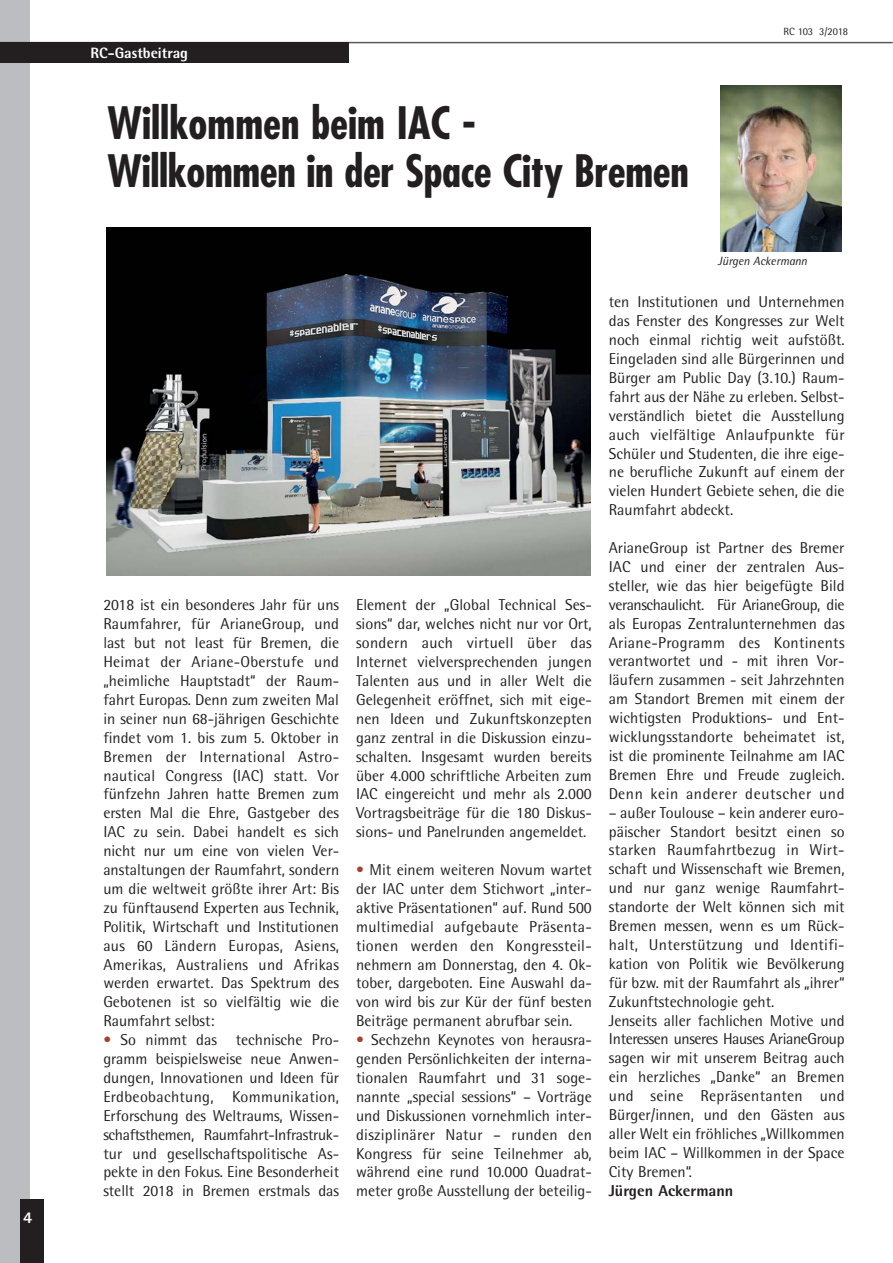
<style>
.page{position:relative;width:893px;height:1263px;background:#fff}
.page>*{position:absolute;margin:0;border:0;box-sizing:border-box;transform-origin:0 0}
.t1{font:700 condensed 43.5px/48px "Futura";letter-spacing:-.01em;color:#231f20}
.t2{font:800 16.5px "AT Rotis Semi Sans";color:#fff}
.t3{font:15.75px/18.9px "AT Rotis Semi Sans";color:#231f20;text-align:justify}
.t4{font:800 15.75px "AT Rotis Semi Sans";color:#231f20}
.t5{font:800 15px "AT Rotis Semi Sans";color:#fff}
.t6{font:italic 12px "AT Rotis Semi Sans";color:#231f20}
.t7{font:10.5px "AT Rotis Semi Sans";color:#231f20}
.s1{color:#a74232}
</style>
<div class="page">
<img style="left:720px;top:85px;width:122px;height:166px">
<div style="left:0;top:0;width:30px;height:1263px;background:#bbbdc0"></div>
<hr style="left:0;top:42px;width:892px;height:1px;background:#58595b">
<div style="left:21px;top:1199px;width:23px;height:64px;background:#231f20"></div>
<img style="left:106px;top:228px;width:485px;height:348px">
<div style="left:0;top:42px;width:349px;height:21px;background:#231f20"></div>
<p class="t2" style="left:23px;top:1212px;width:11px">4</p>
<p class="t5" style="left:91px;top:48px;width:99px">RC-Gastbeitrag</p>
<h1 class="t1" style="left:108px;top:103px;width:583px">Willkommen beim IAC -<br>Willkommen in der Space City Bremen</h1>
<p class="t7" style="left:783px;top:28px;width:66px">RC 103 3/2018</p>
<p class="t6" style="left:718px;top:256px;width:91px">Jürgen Ackermann</p>
<p class="t3" style="left:103px;top:597px;width:237px">2018 ist ein besonderes Jahr für uns Raumfahrer, für ArianeGroup, und last but not least für Bremen, die Heimat der Ariane-Oberstufe und „heimliche Hauptstadt“ der Raum - fahrt Europas. Denn zum zweiten Mal in seiner nun 68-jährigen Geschichte findet vom 1. bis zum 5. Oktober in Bremen der International Astro - nautical Congress (IAC) statt. Vor fünfzehn Jahren hatte Bremen zum ersten Mal die Ehre, Gastgeber des IAC zu sein. Dabei handelt es sich nicht nur um eine von vielen Ver - anstaltungen der Raumfahrt, sondern um die weltweit größte ihrer Art: Bis zu fünftausend Experten aus Technik, Politik, Wirtschaft und Institutionen aus 60 Ländern Europas, Asiens, Amerikas, Australiens und Afrikas werden erwartet. Das Spektrum des Gebotenen ist so vielfältig wie die Raumfahrt selbst:</p>
<p class="t3" style="left:103px;top:1032px;width:237px"><span class="s1">•</span> So nimmt das technische Pro - gramm beispielsweise neue Anwen - dungen, Innovationen und Ideen für Erdbeobachtung, Kommunikation, Erforschung des Weltraums, Wissen - schaftsthemen, Raumfahrt-Infra struk - tur und gesellschaftspolitische As - pek te in den Fokus. Eine Besonderheit stellt 2018 in Bremen erstmals das</p>
<p class="t3" style="left:356px;top:597px;width:237px">Element der „Global Technical Ses - sions“ dar, welches nicht nur vor Ort, sondern auch virtuell über das Internet vielversprechenden jungen Talenten aus und in aller Welt die Gelegenheit eröffnet, sich mit eige&shy;nen Ideen und Zukunftskonzepten ganz zentral in die Diskussion einzu&shy;schalten. Insgesamt wurden bereits über 4.000 schriftliche Arbeiten zum IAC eingereicht und mehr als 2.000<br>Vortragsbeiträge für die 180 Diskus - sions- und Panelrunden angemeldet.</p>
<p class="t3" style="left:356px;top:862px;width:237px"><span class="s1">•</span> Mit einem weiteren Novum wartet der IAC unter dem Stichwort „inter&shy;aktive Präsentationen“ auf. Rund 500 multimedial aufgebaute Präsenta - tionen werden den Kongressteil - nehmern am Donnerstag, den 4. Ok - tober, dargeboten. Eine Auswahl da - von wird bis zur Kür der fünf besten Beiträge permanent abrufbar sein.</p>
<p class="t3" style="left:356px;top:1032px;width:237px"><span class="s1">•</span> Sechzehn Keynotes von herausra&shy;genden Persönlichkeiten der interna&shy;tionalen Raumfahrt und 31 soge&shy;nannte „special sessions“ – Vorträge und Diskussionen vornehmlich inter&shy;disziplinärer Natur – runden den Kongress für seine Teilnehmer ab, während eine rund 10.000 Quadrat - meter große Ausstellung der beteilig-</p>
<p class="t3" style="left:609px;top:294px;width:237px">ten Institutionen und Unternehmen das Fenster des Kongresses zur Welt noch einmal richtig weit aufstößt.<br>Eingeladen sind alle Bürgerinnen und Bürger am Public Day (3.10.) Raum - fahrt aus der Nähe zu erleben. Selbst - verständlich bietet die Ausstellung auch vielfältige Anlaufpunkte für Schüler und Studenten, die ihre eige&shy;ne berufliche Zukunft auf einem der vielen Hundert Gebiete sehen, die die Raumfahrt abdeckt.</p>
<p class="t3" style="left:609px;top:540px;width:237px">ArianeGroup ist Partner des Bremer IAC und einer der zentralen Aus - steller, wie das hier beigefügte Bild veranschaulicht. Für ArianeGroup, die als Europas Zentralunternehmen das Ariane-Programm des Kontinents verantwortet und - mit ihren Vor - läufern zusammen - seit Jahrzehnten am Standort Bremen mit einem der wichtigsten Produktions- und Ent - wicklungsstandorte beheimatet ist, ist die prominente Teilnahme am IAC Bremen Ehre und Freude zugleich.<br>Denn kein anderer deutscher und</p>
<p class="t3" style="left:609px;top:804px;width:237px;text-align:left">– außer Toulouse – kein anderer euro&shy;päischer Standort besitzt einen so starken Raumfahrtbezug in Wirt - schaft und Wissenschaft wie Bremen, und nur ganz wenige Raum fahrt - standorte der Welt können sich mit Bremen messen, wenn es um Rück - halt, Unterstützung und Identifi - kation von Politik wie Bevölkerung für bzw. mit der Raumfahrt als „ihrer“ Zukunftstechnologie geht.<br>Jenseits aller fachlichen Motive und Inte ressen unseres Hauses ArianeGroup sagen wir mit unserem Beitrag auch ein herzliches „Danke“ an Bremen und seine Repräsentanten und Bürger/innen, und den Gästen aus aller Welt ein fröhliches „Willkommen beim IAC – Willkommen in der Space City Bremen“.</p>
<p class="t4" style="left:609px;top:1185px;width:126px">Jürgen Ackermann</p>
</div>
